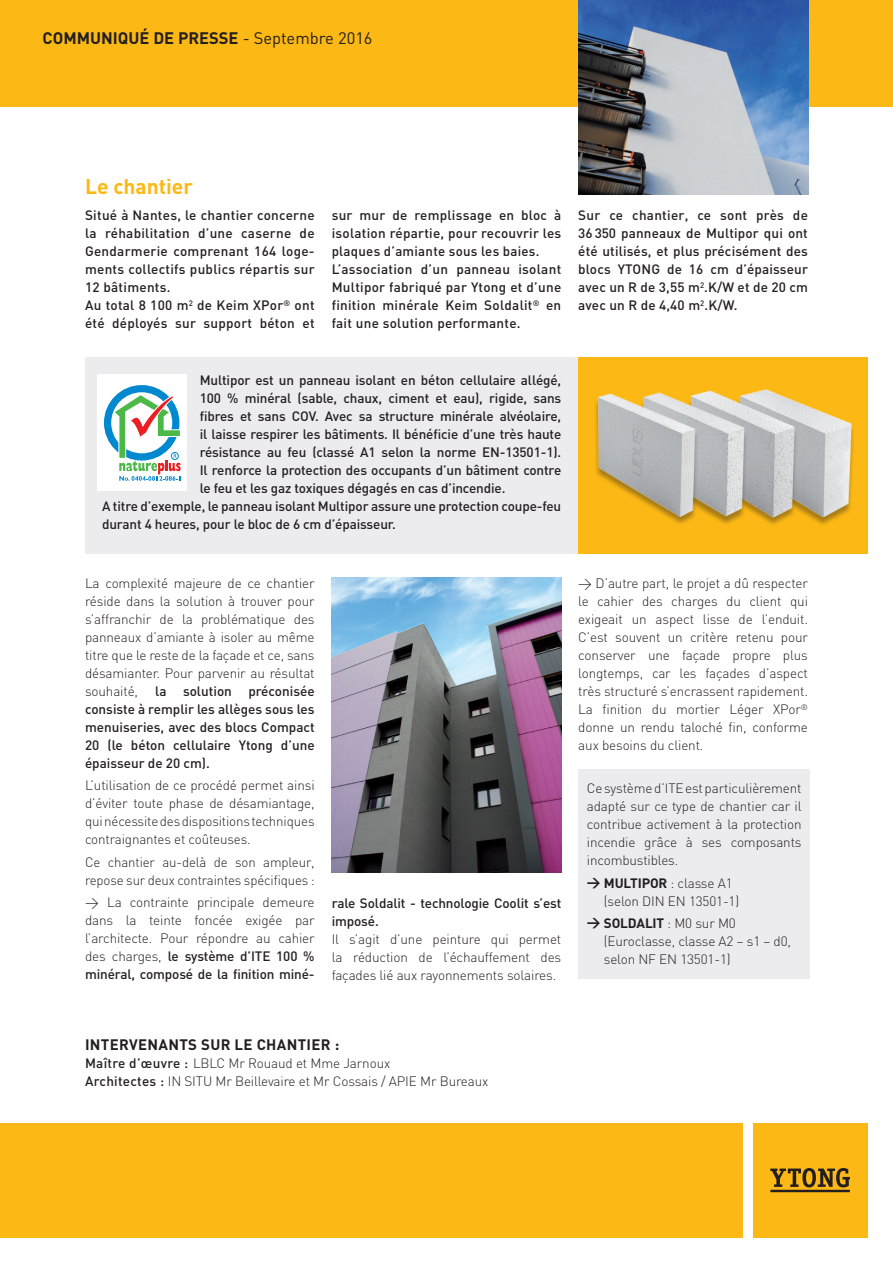
<style>
.page{position:relative;width:893px;height:1263px;background:#fff}
.page>*{position:absolute;margin:0;border:0;box-sizing:border-box;transform-origin:0 0}
.t1{font:700 21px "DIN";color:#fcb814}
.t2{font:700 16.5px "DIN";color:#231f20}
.t3{font:700 15px "DIN";letter-spacing:.02em;color:#231f20}
.t4{font:300 13.5px/18px "DIN";letter-spacing:-.01em;color:#231f20;text-align:justify}
.t5{font:500 13.5px/18px "DIN";letter-spacing:.01em;color:#231f20;text-align:justify}
.t6{font:500 13.5px/18px "DIN";letter-spacing:-.01em;color:#231f20}
.s1{font-weight:400}
.s2{font-weight:500}
.s3{font-weight:700}
</style>
<div class="page">
<div style="left:0;top:0;width:893px;height:106px;background:#fcb814"></div>
<div style="left:753px;top:1123px;width:114px;height:114px;background:#fcb814"></div>
<svg style="left:770px;top:1168px;width:80px;height:19px"></svg>
<hr style="left:770px;top:1190px;width:80px;height:2px;background:#231f20">
<div style="left:0;top:1123px;width:743px;height:114px;background:#fcb814"></div>
<img style="left:578px;top:0;width:230px;height:194px">
<img style="left:331px;top:577px;width:230px;height:295px">
<div style="left:85px;top:357px;width:493px;height:197px;background:#ececee"></div>
<div style="left:578px;top:357px;width:289px;height:197px;background:#fcb814"></div>
<div style="left:98px;top:374px;width:89px;height:117px;background:#fff"></div>
<div style="left:104px;top:385px;width:75px;height:76px;border:7px solid #0089cf;border-radius:50%"></div>
<svg style="left:113px;top:394px;width:68px;height:87px"></svg>
<div style="left:578px;top:770px;width:232px;height:209px;background:#ececee"></div>
<div style="left:735px;top:391px;width:120px;height:136px;background:#231f20;opacity:.4"></div>
<img style="left:804px;top:391px;width:51px;height:129px">
<div style="left:687px;top:393px;width:112px;height:134px;background:#231f20;opacity:.4"></div>
<img style="left:756px;top:389px;width:48px;height:132px">
<img style="left:703px;top:390px;width:53px;height:131px">
<div style="left:593px;top:396px;width:106px;height:130px;background:#fcb814"></div>
<img style="left:595px;top:392px;width:108px;height:131px">
<p class="t2" style="left:43px;top:27px;width:332px">COMMUNIQUÉ DE PRESSE <span class="s1">- Septembre 2016</span></p>
<p class="t1" style="left:85px;top:172px;width:109px">Le chantier</p>
<p class="t5" style="left:85px;top:206px;width:231px">Situé à Nantes, le chantier concerne la réhabilitation d’une caserne de Gendarmerie comprenant 164 loge&shy;ments collectifs publics répartis sur 12 bâtiments.</p>
<p class="t5" style="left:85px;top:296px;width:231px">Au total 8 100 m<sup>2</sup> de Keim XPor<sup>®</sup> ont été déployés sur support béton et</p>
<p class="t5" style="left:332px;top:206px;width:231px">sur mur de remplissage en bloc à</p>
<p class="t5" style="left:332px;top:224px;width:231px;text-align:left">isolation répartie, pour recouvrir les plaques d’amiante sous les baies.<br>L’association d’un panneau isolant Multipor fabriqué par Ytong et d’une finition minérale Keim Soldalit<sup>®</sup> en fait une solution performante.</p>
<p class="t5" style="left:200px;top:370px;width:363px">Multipor est un panneau isolant en béton cellulaire allégé, 100 % minéral (sable, chaux, ciment et eau), rigide, sans fibres et sans COV. Avec sa structure minérale alvéolaire, il laisse respirer les bâtiments. Il bénéficie d’une très haute résistance au feu (classé A1 selon la norme EN-13501-1).<br>Il renforce la protection des occupants d’un bâtiment contre le feu et les gaz toxiques dégagés en cas d’incendie.</p>
<p class="t6" style="left:102px;top:496px;width:461px">A titre d’exemple, le panneau isolant Multipor assure une protection coupe-feu durant 4 heures, pour le bloc de 6 cm d’épaisseur.</p>
<p class="t5" style="left:578px;top:206px;width:231px">Sur ce chantier, ce sont près de 36 350 panneaux de Multipor qui ont été utilisés, et plus précisément des blocs YTONG de 16 cm d’épaisseur avec un R de 3,55 m<sup>2</sup>.K/W et de 20 cm avec un R de 4,40 m<sup>2</sup>.K/W.</p>
<p class="t4" style="left:85px;top:574px;width:231px">La complexité majeure de ce chantier réside dans la solution à trouver pour s’affranchir de la problématique des panneaux d’amiante à isoler au même titre que le reste de la façade et ce, sans désamianter. Pour parvenir au résultat souhaité,</p>
<p class="t5" style="left:85px;top:682px;width:231px;text-indent:70px">la solution préconisée consiste à remplir les allèges sous les menuiseries, avec des blocs Compact 20 (le béton cellulaire Ytong d’une épaisseur de 20 cm).</p>
<p class="t4" style="left:85px;top:776px;width:231px">L’utilisation de ce procédé permet ainsi d’éviter toute phase de désamiantage, qui nécessite des dispositions techniques contraignantes et coûteuses.</p>
<p class="t4" style="left:85px;top:853px;width:231px">Ce chantier au-delà de son ampleur, repose sur deux contraintes spécifiques :</p>
<p class="t4" style="left:85px;top:893px;width:231px">&gt; La contrainte principale demeure dans la teinte foncée exigée par l’architecte. Pour répondre au cahier des charges, <span class="s2">le système d’ITE 100 % minéral, composé de la finition miné-</span></p>
<p class="t6" style="left:332px;top:893px;width:231px">rale Soldalit - technologie Coolit s’est imposé.</p>
<p class="t4" style="left:332px;top:930px;width:231px">Il s’agit d’une peinture qui permet la réduction de l’échauffement des façades lié aux rayonnements solaires.</p>
<p class="t4" style="left:578px;top:574px;width:231px">&gt; D’autre part, le projet a dû respecter le cahier des charges du client qui exigeait un aspect lisse de l’enduit.<br>C’est souvent un critère retenu pour conserver une façade propre plus longtemps, car les façades d’aspect très structuré s’encrassent rapidement.<br>La finition du mortier Léger XPor<sup>® </sup>donne un rendu taloché fin, conforme aux besoins du client.</p>
<p class="t4" style="left:587px;top:779px;width:216px">Ce système d’ITE est particulièrement adapté sur ce type de chantier car il contribue activement à la protection incendie grâce à ses composants incombustibles.</p>
<p class="t4" style="left:604px;top:873px;width:137px;text-indent:-17px"><span class="s3">&gt; MULTIPOR</span> : classe A1 (selon DIN EN 13501-1)</p>
<p class="t4" style="left:604px;top:914px;width:189px;text-align:left;text-indent:-17px"><span class="s3">&gt; SOLDALIT</span> : M0 sur M0 (Euroclasse, classe A2 – s1 – d0, selon NF EN 13501-1)</p>
<p class="t3" style="left:85px;top:1035px;width:256px">INTERVENANTS SUR LE CHANTIER :</p>
<p class="t4" style="left:85px;top:1054px;width:307px"><span class="s2">Maître d’œuvre :</span> LBLC Mr Rouaud et Mme Jarnoux</p>
<p class="t4" style="left:85px;top:1072px;width:405px"><span class="s2">Architectes :</span> IN SITU Mr Beillevaire et Mr Cossais / APIE Mr Bureaux</p>
</div>
